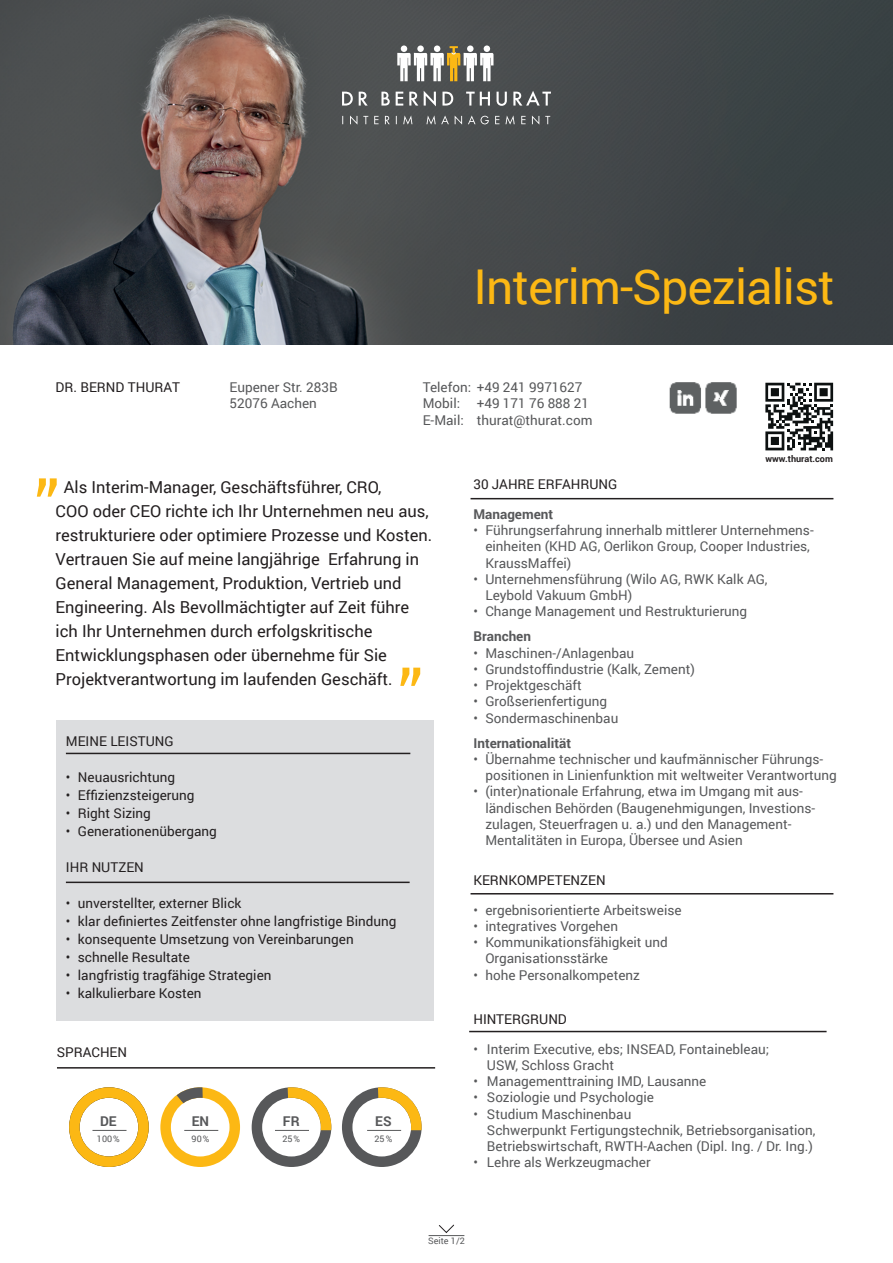
<style>
.page{position:relative;width:893px;height:1263px;background:#fff}
.page>*{position:absolute;margin:0;border:0;box-sizing:border-box;transform-origin:0 0}
.t1{font:48px "Roboto";letter-spacing:-.02em;color:#fcb814}
.t2{font:16.5px/24px "Roboto";color:#231f20}
.t3{font:13.5px/16.2px "Roboto";color:#57585a}
.t4{font:13.5px "Roboto";color:#231f20}
.t5{font:700 13.5px "Roboto";color:#57585a}
.t6{font:700 9.15px "Roboto";color:#231f20}
.t7{font:9px "Roboto";color:#57585a}
</style>
<div class="page">
<img style="left:0;top:0;width:893px;height:344px">
<hr style="left:471px;top:498px;width:362px;height:1px;background:#231f20">
<hr style="left:469px;top:1031px;width:358px;height:1px;background:#231f20">
<hr style="left:471px;top:893px;width:362px;height:1px;background:#231f20">
<div style="left:57px;top:847px;width:377px;height:173px;background:#dcdddf"></div>
<hr style="left:66px;top:881px;width:344px;height:2px;background:#231f20">
<svg style="left:397px;top:45px;width:96px;height:36px"></svg>
<svg style="left:342px;top:91px;width:209px;height:15px"></svg>
<svg style="left:342px;top:115px;width:208px;height:10px;background:#666869"></svg>
<div style="left:69px;top:1087px;width:80px;height:80px;border:10px solid #fcb814;border-radius:50%"></div>
<hr style="left:57px;top:1067px;width:378px;height:1px;background:#231f20">
<hr style="left:92px;top:1130px;width:34px;height:1px;background:#57585a">
<hr style="left:429px;top:1235px;width:35px;height:1px;background:#57585a">
<svg style="left:438px;top:1224px;width:16px;height:9px"></svg>
<div style="left:57px;top:720px;width:377px;height:133px;background:#dcdddf"></div>
<hr style="left:66px;top:753px;width:344px;height:1px;background:#231f20">
<svg style="left:37px;top:478px;width:20px;height:19px"></svg>
<svg style="left:400px;top:668px;width:20px;height:18px"></svg>
<img style="left:669px;top:382px;width:68px;height:32px">
<svg style="left:252px;top:1087px;width:79px;height:80px"></svg>
<svg style="left:160px;top:1087px;width:80px;height:80px"></svg>
<svg style="left:342px;top:1087px;width:80px;height:80px"></svg>
<svg style="left:765px;top:383px;width:68px;height:67px"></svg>
<p class="t4" style="left:56px;top:378px;width:126px">DR. BERND THURAT</p>
<p class="t3" style="left:230px;top:379px;width:110px">Eupener Str. 283B<br>52076 Aachen</p>
<h1 class="t1" style="left:473px;top:253px;width:363px">Interim-Spezialist</h1>
<p class="t3" style="left:423px;top:379px;width:171px">Telefon: +49 241 9971627<br>Mobil: +49 171 76 888 21<br>E-Mail: thurat@thurat.com</p>
<p class="t6" style="left:765px;top:452px;width:69px">www.thurat.com</p>
<p class="t2" style="left:56px;top:474px;width:378px;text-indent:8px">Als Interim-Manager, Geschäftsführer, CRO,<br>COO oder CEO richte ich Ihr Unternehmen neu aus, restrukturiere oder optimiere Prozesse und Kosten.<br>Vertrauen Sie auf meine langjährige Erfahrung in General Management, Produktion, Vertrieb und Engineering. Als Bevollmächtigter auf Zeit führe ich Ihr Unternehmen durch erfolgskritische Entwicklungsphasen oder übernehme für Sie Projektverantwortung im laufenden Geschäft.</p>
<p class="t4" style="left:66px;top:731px;width:109px">MEINE LEISTUNG</p>
<p class="t4" style="left:66px;top:767px;width:111px">• Neuausrichtung</p>
<p class="t4" style="left:66px;top:785px;width:130px">• Effizienzsteigerung</p>
<p class="t4" style="left:66px;top:803px;width:87px">• Right Sizing</p>
<p class="t4" style="left:66px;top:821px;width:152px">• Generationenübergang</p>
<p class="t4" style="left:66px;top:858px;width:80px">IHR NUTZEN</p>
<p class="t4" style="left:66px;top:894px;width:177px">• unverstellter, externer Blick</p>
<p class="t4" style="left:66px;top:912px;width:332px">• klar definiertes Zeitfenster ohne langfristige Bindung</p>
<p class="t4" style="left:66px;top:930px;width:289px">• konsequente Umsetzung von Vereinbarungen</p>
<p class="t4" style="left:66px;top:948px;width:126px">• schnelle Resultate</p>
<p class="t4" style="left:66px;top:966px;width:207px">• langfristig tragfähige Strategien</p>
<p class="t4" style="left:66px;top:984px;width:137px">• kalkulierbare Kosten</p>
<p class="t4" style="left:57px;top:1042px;width:72px">SPRACHEN</p>
<p class="t5" style="left:100px;top:1111px;width:18px">DE</p>
<p class="t7" style="left:97px;top:1132px;width:24px">100%</p>
<p class="t5" style="left:192px;top:1111px;width:19px">EN</p>
<p class="t7" style="left:192px;top:1132px;width:19px">90%</p>
<p class="t5" style="left:283px;top:1111px;width:18px">FR</p>
<p class="t7" style="left:282px;top:1132px;width:19px">25%</p>
<p class="t5" style="left:375px;top:1111px;width:18px">ES</p>
<p class="t7" style="left:374px;top:1132px;width:19px">25%</p>
<p class="t4" style="left:473px;top:475px;width:146px">30 JAHRE ERFAHRUNG</p>
<p class="t5" style="left:473px;top:505px;width:81px">Management</p>
<p class="t3" style="left:485px;top:522px;width:330px;text-indent:-12px">• Führungserfahrung innerhalb mittlerer Unternehmens&shy;einheiten (KHD AG, Oerlikon Group, Cooper Industries,<br>KraussMaffei)</p>
<p class="t3" style="left:485px;top:570px;width:284px;text-indent:-12px">• Unternehmensführung (Wilo AG, RWK Kalk AG,<br>Leybold Vakuum GmbH)</p>
<p class="t3" style="left:473px;top:603px;width:275px">• Change Management und Restrukturierung</p>
<p class="t5" style="left:473px;top:627px;width:59px">Branchen</p>
<p class="t3" style="left:473px;top:644px;width:162px">• Maschinen-/Anlagenbau</p>
<p class="t3" style="left:473px;top:660px;width:223px">• Grundstoffindustrie (Kalk, Zement)</p>
<p class="t3" style="left:473px;top:677px;width:110px">• Projektgeschäft</p>
<p class="t3" style="left:473px;top:693px;width:135px">• Großserienfertigung</p>
<p class="t3" style="left:473px;top:709px;width:146px">• Sondermaschinenbau</p>
<p class="t5" style="left:473px;top:733px;width:99px">Internationalität</p>
<p class="t3" style="left:485px;top:750px;width:353px;text-indent:-12px">• Übernahme technischer und kaufmännischer Führungs&shy;positionen in Linienfunktion mit weltweiter Verantwortung</p>
<p class="t3" style="left:485px;top:783px;width:331px;text-indent:-12px">• (inter)nationale Erfahrung, etwa im Umgang mit aus&shy;ländischen Behörden (Baugenehmigungen, Investions&shy;zulagen, Steuerfragen u. a.) und den Management-Mentalitäten in Europa, Übersee und Asien</p>
<p class="t4" style="left:473px;top:871px;width:134px">KERNKOMPETENZEN</p>
<p class="t3" style="left:473px;top:901px;width:210px">• ergebnisorientierte Arbeitsweise</p>
<p class="t3" style="left:473px;top:918px;width:146px">• integratives Vorgehen</p>
<p class="t3" style="left:485px;top:934px;width:184px;text-indent:-12px">• Kommunikationsfähigkeit und<br>Organisationsstärke</p>
<p class="t3" style="left:473px;top:966px;width:168px">• hohe Personalkompetenz</p>
<p class="t4" style="left:473px;top:1010px;width:95px">HINTERGRUND</p>
<p class="t3" style="left:487px;top:1040px;width:284px;text-indent:-14px">• Interim Executive, ebs; INSEAD, Fontainebleau;<br>USW, Schloss Gracht</p>
<p class="t3" style="left:473px;top:1073px;width:234px">• Managementtraining IMD, Lausanne</p>
<p class="t3" style="left:473px;top:1089px;width:182px">• Soziologie und Psychologie</p>
<p class="t3" style="left:487px;top:1105px;width:330px;text-indent:-14px">• Studium Maschinenbau<br>Schwerpunkt Fertigungstechnik, Betriebsorganisation,<br>Betriebswirtschaft, RWTH-Aachen (Dipl. Ing. / Dr. Ing.)</p>
<p class="t3" style="left:473px;top:1154px;width:179px">• Lehre als Werkzeugmacher</p>
<p class="t7" style="left:428px;top:1234px;width:38px">Seite 1/2</p>
</div>
